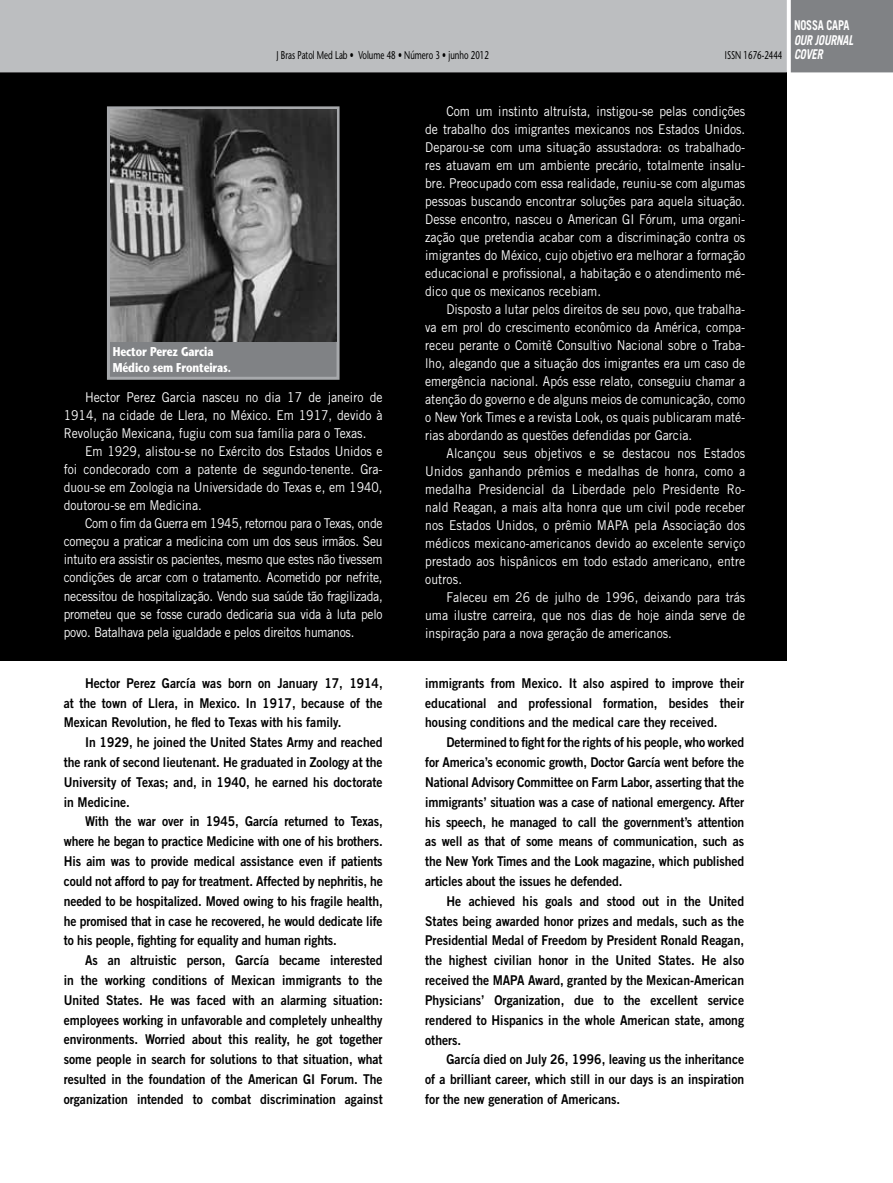
<style>
.page{position:relative;width:893px;height:1183px;background:#fff}
.page>*{position:absolute;margin:0;border:0;box-sizing:border-box;transform-origin:0 0}
.t1{font:13.5px/19.8px "Trade Gothic LT Std Bd 2";color:#000;text-align:justify;scale:.9 1}
.t2{font:13.5px/18px "Trade Gothic LT Std";color:#fff;text-align:justify;scale:.9 1}
.t3{font:italic 700 13.5px/14.2px "Trade Gothic LT Std";letter-spacing:-.02em;color:#fff;scale:.8 1}
.t4{font:700 13.5px "Trade Gothic LT Std";letter-spacing:-.02em;color:#fff;scale:.8 1}
.t5{font:700 12.75px/16.5px "Stone Sans Std";letter-spacing:-.01em;color:#fff;scale:.8 1}
.t6{font:500 11.25px "Stone Sans Std";color:#000;scale:.7 1}
</style>
<div class="page">
<div style="left:0;top:72px;width:787px;height:588px;background:#000"></div>
<div style="left:791px;top:0;width:102px;height:72px;background:#808285"></div>
<div style="left:0;top:0;width:787px;height:72px;background:#bcbec0"></div>
<div style="left:107px;top:106px;width:233px;height:273px;background:#808285;border:3px solid #a7a9ac"></div>
<img style="left:110px;top:109px;width:227px;height:232px">
<p class="t6" style="left:277px;top:48px;width:305px">J Bras Patol Med Lab • Volume 48 • Número 3 • junho 2012</p>
<p class="t6" style="left:725px;top:48px;width:84px">ISSN 1676-2444</p>
<p class="t4" style="left:794px;top:17px;width:71px">NOSSA CAPA</p>
<p class="t3" style="left:794px;top:33px;width:75px">OUR JOURNAL<br>COVER</p>
<p class="t5" style="left:113px;top:343px;width:149px">Hector Perez Garcia<br>Médico sem Fronteiras.</p>
<p class="t2" style="left:64px;top:388px;width:356px;text-indent:21px">Hector Perez Garcia nasceu no dia 17 de janeiro de 1914, na cidade de Llera, no México. Em 1917, devido à Revolução Mexicana, fugiu com sua família para o Texas.</p>
<p class="t2" style="left:64px;top:442px;width:356px;text-indent:21px">Em 1929, alistou-se no Exército dos Estados Unidos e foi condecorado com a patente de segundo-tenente. Gra&shy;duou-se em Zoologia na Universidade do Texas e, em 1940, doutorou-se em Medicina.</p>
<p class="t2" style="left:64px;top:514px;width:356px;text-indent:21px">Com o fim da Guerra em 1945, retornou para o Texas, onde começou a praticar a medicina com um dos seus irmãos. Seu intuito era assistir os pacientes, mesmo que estes não tivessem condições de arcar com o tratamento. Acometido por nefrite, necessitou de hospitalização. Vendo sua saúde tão fragilizada, prometeu que se fosse curado dedicaria sua vida à luta pelo povo. Batalhava pela igualdade e pelos direitos humanos.</p>
<p class="t1" style="left:64px;top:672px;width:356px;text-indent:21px">Hector Perez García was born on January 17, 1914, at the town of Llera, in Mexico. In 1917, because of the Mexican Revolution, he fled to Texas with his family.</p>
<p class="t1" style="left:64px;top:732px;width:356px;text-indent:21px">In 1929, he joined the United States Army and reached the rank of second lieutenant. He graduated in Zoology at the University of Texas; and, in 1940, he earned his doctorate in Medicine.</p>
<p class="t1" style="left:64px;top:811px;width:356px;text-indent:21px">With the war over in 1945, García returned to Texas, where he began to practice Medicine with one of his brothers.<br>His aim was to provide medical assistance even if patients could not afford to pay for treatment. Affected by nephritis, he needed to be hospitalized. Moved owing to his fragile health, he promised that in case he recovered, he would dedicate life to his people, fighting for equality and human rights.</p>
<p class="t1" style="left:64px;top:949px;width:356px;text-indent:21px">As an altruistic person, García became interested in the working conditions of Mexican immigrants to the United States. He was faced with an alarming situation: employees working in unfavorable and completely unhealthy environments. Worried about this reality, he got together some people in search for solutions to that situation, what resulted in the foundation of the American GI Forum. The organization intended to combat discrimination against</p>
<p class="t2" style="left:425px;top:102px;width:357px;text-indent:21px">Com um instinto altruísta, instigou-se pelas condições de trabalho dos imigrantes mexicanos nos Estados Unidos.<br>Deparou-se com uma situação assustadora: os trabalhado&shy;res atuavam em um ambiente precário, totalmente insalu&shy;bre. Preocupado com essa realidade, reuniu-se com algumas pessoas buscando encontrar soluções para aquela situação.<br>Desse encontro, nasceu o American GI Fórum, uma organi&shy;zação que pretendia acabar com a discriminação contra os imigrantes do México, cujo objetivo era melhorar a formação educacional e profissional, a habitação e o atendimento mé&shy;dico que os mexicanos recebiam.</p>
<p class="t2" style="left:425px;top:300px;width:357px;text-indent:21px">Disposto a lutar pelos direitos de seu povo, que trabalha&shy;va em prol do crescimento econômico da América, compa&shy;receu perante o Comitê Consultivo Nacional sobre o Traba&shy;lho, alegando que a situação dos imigrantes era um caso de emergência nacional. Após esse relato, conseguiu chamar a atenção do governo e de alguns meios de comunicação, como o New York Times e a revista Look, os quais publicaram maté&shy;rias abordando as questões defendidas por Garcia.</p>
<p class="t2" style="left:425px;top:444px;width:357px;text-indent:21px">Alcançou seus objetivos e se destacou nos Estados Unidos ganhando prêmios e medalhas de honra, como a medalha Presidencial da Liberdade pelo Presidente Ro&shy;nald Reagan, a mais alta honra que um civil pode receber nos Estados Unidos, o prêmio MAPA pela Associação dos médicos mexicano-americanos devido ao excelente serviço prestado aos hispânicos em todo estado americano, entre outros.</p>
<p class="t2" style="left:425px;top:588px;width:357px;text-indent:21px">Faleceu em 26 de julho de 1996, deixando para trás uma ilustre carreira, que nos dias de hoje ainda serve de inspiração para a nova geração de americanos.</p>
<p class="t1" style="left:425px;top:672px;width:356px">immigrants from Mexico. It also aspired to improve their educational and professional formation, besides their housing conditions and the medical care they received.</p>
<p class="t1" style="left:425px;top:732px;width:356px;text-indent:21px">Determined to fight for the rights of his people, who worked for America’s economic growth, Doctor García went before the National Advisory Committee on Farm Labor, asserting that the immigrants’ situation was a case of national emergency. After his speech, he managed to call the government’s attention as well as that of some means of communication, such as the New York Times and the Look magazine, which published articles about the issues he defended.</p>
<p class="t1" style="left:425px;top:890px;width:356px;text-indent:21px">He achieved his goals and stood out in the United States being awarded honor prizes and medals, such as the Presidential Medal of Freedom by President Ronald Reagan, the highest civilian honor in the United States. He also received the MAPA Award, granted by the Mexican-American Physicians’ Organization, due to the excellent service rendered to Hispanics in the whole American state, among others.</p>
<p class="t1" style="left:425px;top:1049px;width:356px;text-indent:21px">García died on July 26, 1996, leaving us the inheritance of a brilliant career, which still in our days is an inspiration for the new generation of Americans.</p>
</div>
